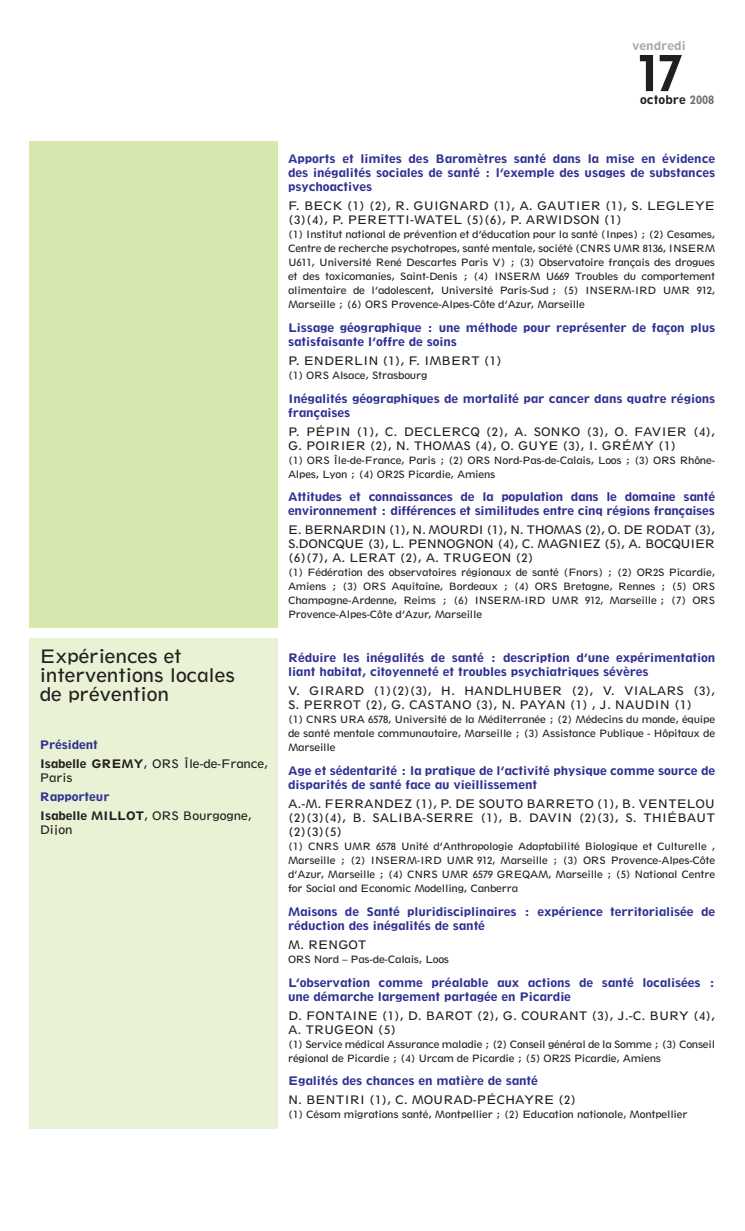
<style>
.page{position:relative;width:745px;height:1231px;background:#fff}
.page>*{position:absolute;margin:0;border:0;box-sizing:border-box;transform-origin:0 0}
.t1{font:52.5px "Spartan Heavy Classified";color:#231f20}
.t2{font:19.25px/19.2px "Spartan Book Classified";letter-spacing:-.01em;color:#231f20}
.t3{font:12.25px/14px "Spartan Heavy Classified";letter-spacing:-.01em;color:#2e3092}
.t4{font:12.25px/14px "Spartan Book Classified";letter-spacing:-.01em;color:#231f20}
.t5{font:12.25px/18.9px "Spartan Heavy Classified";letter-spacing:-.01em;color:#231f20}
.t6{font:12.25px "Spartan Heavy Classified";color:#a7a9ac}
.t7{font:10.5px/14px "Spartan Book Classified";letter-spacing:-.025em;color:#231f20;text-align:justify}
.s1{font-family:"Spartan Heavy Classified"}
.s2{color:#2e3092}
.s3{font-family:"Spartan Book Classified"}
.s4{color:#6d6e70}
</style>
<div class="page">
<div style="left:30px;top:638px;width:248px;height:490px;background:#eaf2d5"></div>
<div style="left:30px;top:141px;width:248px;height:486px;background:#d7e8ae"></div>
<h2 class="t2" style="left:40px;top:646px;width:197px">Expériences et interventions locales de prévention</h2>
<p class="t3" style="left:40px;top:738px;width:60px">Président</p>
<p class="t4" style="left:40px;top:757px;width:230px"><span class="s1">Isabelle GREMY</span>, ORS Île-de-France,<br>Paris</p>
<p class="t5" style="left:40px;top:787px;width:214px"><span class="s2">Rapporteur<br></span>Isabelle MILLOT<span class="s3">, ORS Bourgogne,</span></p>
<p class="t4" style="left:40px;top:823px;width:34px">Dijon</p>
<p class="t6" style="left:631px;top:38px;width:55px">vendredi</p>
<h1 class="t1" style="left:635px;top:42px;width:49px">17</h1>
<p class="t5" style="left:639px;top:90px;width:76px">octobre <span class="s4">2008</span></p>
<p class="t3" style="left:288px;top:151px;width:428px;text-align:justify">Apports et limites des Baromètres santé dans la mise en évidence des inégalités sociales de santé : l’exemple des usages de substances psychoactives</p>
<p class="t4" style="left:288px;top:198px;width:428px">F. BECK (1) (2), R. GUIGNARD (1), A. GAUTIER (1), S. LEGLEYE (3)(4), P. PERETTI-WATEL (5)(6), P. ARWIDSON (1)</p>
<p class="t7" style="left:288px;top:227px;width:428px">(1) Institut national de prévention et d’éducation pour la santé (Inpes) ; (2) Cesames, Centre de recherche psychotropes, santé mentale, société (CNRS UMR 8136, INSERM U611, Université René Descartes Paris V) ; (3) Observatoire français des drogues et des toxicomanies, Saint-Denis ; (4) INSERM U669 Troubles du comportement alimentaire de l’adolescent, Université Paris-Sud ; (5) INSERM-IRD UMR 912, Marseille ; (6) ORS Provence-Alpes-Côte d’Azur, Marseille</p>
<p class="t3" style="left:288px;top:320px;width:428px">Lissage géographique : une méthode pour représenter de façon plus satisfaisante l’offre de soins</p>
<p class="t4" style="left:288px;top:353px;width:215px">P. ENDERLIN (1), F. IMBERT (1)</p>
<p class="t7" style="left:288px;top:368px;width:141px">(1) ORS Alsace, Strasbourg</p>
<p class="t3" style="left:288px;top:391px;width:428px">Inégalités géographiques de mortalité par cancer dans quatre régions françaises</p>
<p class="t4" style="left:288px;top:424px;width:428px">P. PÉPIN (1), C. DECLERCQ (2), A. SONKO (3), O. FAVIER (4),<br>G. POIRIER (2), N. THOMAS (4), O. GUYE (3), I. GRÉMY (1)</p>
<p class="t7" style="left:288px;top:453px;width:428px">(1) ORS Île-de-France, Paris ; (2) ORS Nord-Pas-de-Calais, Loos ; (3) ORS Rhône-<br>Alpes, Lyon ; (4) OR2S Picardie, Amiens</p>
<p class="t3" style="left:288px;top:490px;width:428px">Attitudes et connaissances de la population dans le domaine santé environnement : différences et similitudes entre cinq régions françaises</p>
<p class="t4" style="left:288px;top:523px;width:428px;text-align:justify">E. BERNARDIN (1), N. MOURDI (1), N. THOMAS (2), O. DE RODAT (3), S.DONCQUE (3), L. PENNOGNON (4), C. MAGNIEZ (5), A. BOCQUIER (6)(7), A. LERAT (2), A. TRUGEON (2)</p>
<p class="t7" style="left:288px;top:565px;width:428px">(1) Fédération des observatoires régionaux de santé (Fnors) ; (2) OR2S Picardie, Amiens ; (3) ORS Aquitaine, Bordeaux ; (4) ORS Bretagne, Rennes ; (5) ORS Champagne-Ardenne, Reims ; (6) INSERM-IRD UMR 912, Marseille ; (7) ORS Provence-Alpes-Côte d’Azur, Marseille</p>
<p class="t3" style="left:288px;top:650px;width:428px">Réduire les inégalités de santé : description d’une expérimentation liant habitat, citoyenneté et troubles psychiatriques sévères</p>
<p class="t4" style="left:288px;top:683px;width:428px">V. GIRARD (1)(2)(3), H. HANDLHUBER (2), V. VIALARS (3),<br>S. PERROT (2), G. CASTANO (3), N. PAYAN (1) , J. NAUDIN (1)</p>
<p class="t7" style="left:288px;top:712px;width:428px">(1) CNRS URA 6578, Université de la Méditerranée ; (2) Médecins du monde, équipe de santé mentale communautaire, Marseille ; (3) Assistance Publique - Hôpitaux de Marseille</p>
<p class="t3" style="left:288px;top:763px;width:428px">Age et sédentarité : la pratique de l’activité physique comme source de disparités de santé face au vieillissement</p>
<p class="t4" style="left:288px;top:796px;width:428px;text-align:justify">A.-M. FERRANDEZ (1), P. DE SOUTO BARRETO (1), B. VENTELOU (2)(3)(4), B. SALIBA-SERRE (1), B. DAVIN (2)(3), S. THIÉBAUT (2)(3)(5)</p>
<p class="t7" style="left:288px;top:839px;width:428px">(1) CNRS UMR 6578 Unité d’Anthropologie Adaptabilité Biologique et Culturelle , Marseille ; (2) INSERM-IRD UMR 912, Marseille ; (3) ORS Provence-Alpes-Côte d’Azur, Marseille ; (4) CNRS UMR 6579 GREQAM, Marseille ; (5) National Centre for Social and Economic Modelling, Canberra</p>
<p class="t3" style="left:288px;top:904px;width:428px">Maisons de Santé pluridisciplinaires : expérience territorialisée de réduction des inégalités de santé</p>
<p class="t4" style="left:288px;top:937px;width:80px">M. RENGOT</p>
<p class="t7" style="left:288px;top:951px;width:162px">ORS Nord – Pas-de-Calais, Loos</p>
<p class="t3" style="left:288px;top:975px;width:428px">L’observation comme préalable aux actions de santé localisées : une démarche largement partagée en Picardie</p>
<p class="t4" style="left:288px;top:1008px;width:428px">D. FONTAINE (1), D. BAROT (2), G. COURANT (3), J.-C. BURY (4),<br>A. TRUGEON (5)</p>
<p class="t7" style="left:288px;top:1036px;width:428px">(1) Service médical Assurance maladie ; (2) Conseil général de la Somme ; (3) Conseil régional de Picardie ; (4) Urcam de Picardie ; (5) OR2S Picardie, Amiens</p>
<p class="t3" style="left:288px;top:1074px;width:251px">Egalités des chances en matière de santé</p>
<p class="t4" style="left:288px;top:1093px;width:290px">N. BENTIRI (1), C. MOURAD-PÉCHAYRE (2)</p>
<p class="t7" style="left:288px;top:1107px;width:401px">(1) Césam migrations santé, Montpellier ; (2) Education nationale, Montpellier</p>
</div>
